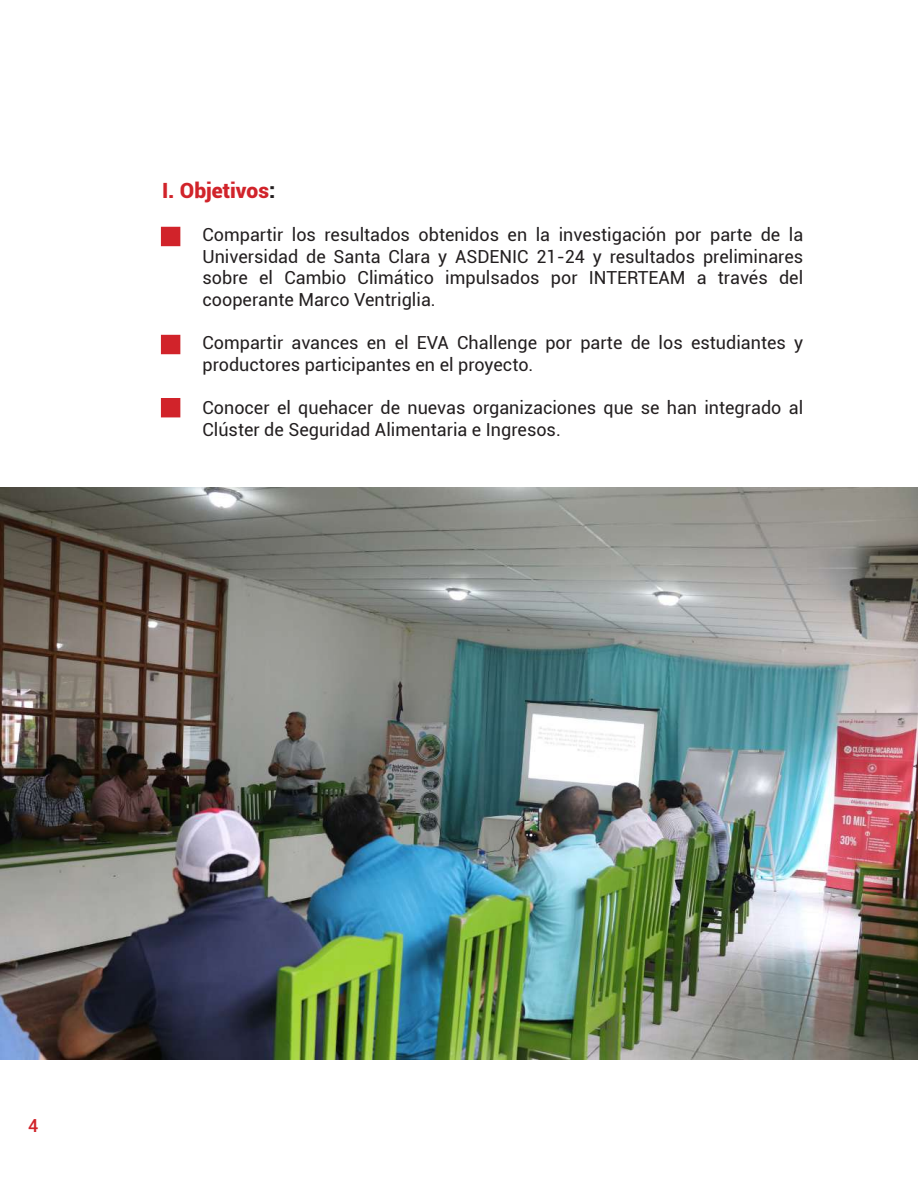
<style>
.page{position:relative;width:918px;height:1188px;background:#fff}
.page>*{position:absolute;margin:0;border:0;box-sizing:border-box;transform-origin:0 0}
.t1{font:900 21px "Roboto";color:#d1232a}
.t2{font:18px/21.6px "Roboto";color:#231f20}
.t3{font:500 18px "Roboto";color:#d1232a}
.s1{color:#231f20}
</style>
<div class="page">
<div style="left:161px;top:227px;width:19px;height:19px;background:#d1232a"></div>
<div style="left:161px;top:335px;width:19px;height:19px;background:#d1232a"></div>
<div style="left:161px;top:398px;width:19px;height:19px;background:#d1232a"></div>
<img style="left:0;top:487px;width:918px;height:573px">
<p class="t1" style="left:162px;top:176px;width:115px">I. Objetivos<span class="s1">:</span></p>
<p class="t2" style="left:202px;top:223px;width:602px;text-align:justify">Compartir los resultados obtenidos en la investigación por parte de la Universidad de Santa Clara y ASDENIC 21-24 y resultados preliminares sobre el Cambio Climático impulsados por INTERTEAM a través del cooperante Marco Ventriglia.</p>
<p class="t2" style="left:202px;top:331px;width:602px">Compartir avances en el EVA Challenge por parte de los estudiantes y productores participantes en el proyecto.</p>
<p class="t2" style="left:202px;top:396px;width:602px">Conocer el quehacer de nuevas organizaciones que se han integrado al<br>Clúster de Seguridad Alimentaria e Ingresos.</p>
<p class="t3" style="left:28px;top:1113px;width:12px">4</p>
</div>
